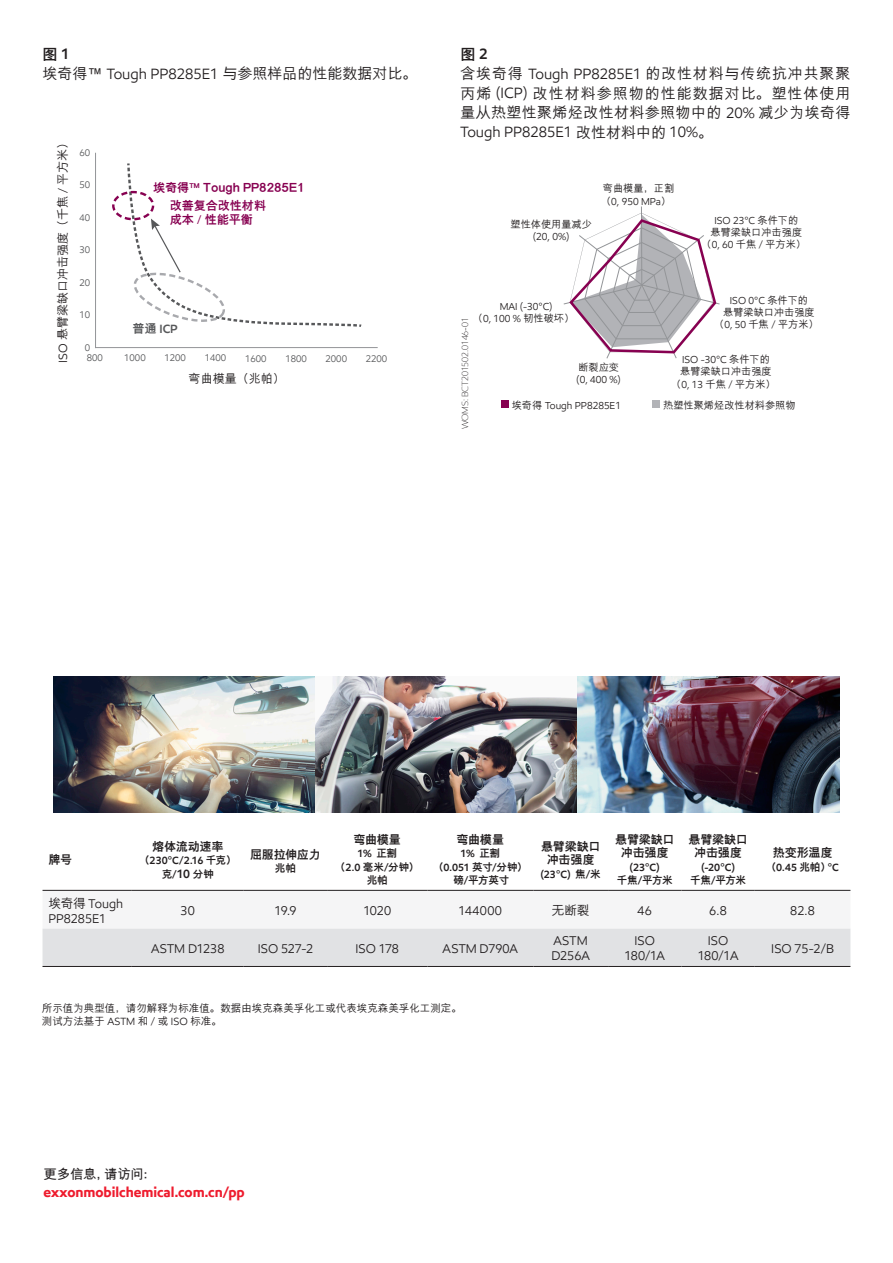
<style>
.page{position:relative;width:893px;height:1263px;background:#fff}
.page>*{position:absolute;margin:0;border:0;box-sizing:border-box;transform-origin:0 0}
.t1{font:500 15px/19.4px "M Hei PRC";letter-spacing:.025em;color:#231f20;text-align:justify}
.t2{font:500 15px "M Hei PRC";color:#231f20}
.t3{font:800 15px "M Hei PRC";color:#231f20}
.Body_Copy_10_14{font:700 14.25px "E Mprint";color:#ee1b2d}
.Body_Copy_10_14-2{font:700 13.5px "M Hei PRC";letter-spacing:-.02em;color:#231f20}
.Body_Copy_10_14-3{font:12.75px/15px "E Mprint";color:#231f20}
.Body_Copy_10_14-4{font:500 12.75px "M Hei PRC";color:#231f20}
.Body_Copy_10_14-5{font:800 12px/13.5px "M Hei PRC";letter-spacing:-.01em;color:#231f20;text-align:center}
.t4{font:800 12px/14.4px "M Hei PRC";color:#870151}
.t5{font:500 12px "M Hei PRC";color:#231f20}
.t6{font:600 12px "E Mprint";color:#57585a}
.Body_Copy_10_14-6{font:600 10.5px/13.5px "E Mprint";color:#231f20;text-align:center}
.t7{font:500 10.5px "M Hei PRC";color:#231f20}
.Body_Copy_10_14-7{font:800 10.5px/13.5px "M Hei PRC";letter-spacing:-.005em;color:#231f20;text-align:center}
.t8{font:500 10.2px/12.1px "M Hei PRC";color:#231f20;text-align:center}
.t9{font:10.2px/12.1px "E Mprint";color:#231f20}
.t10{font:9.6px/10.6px "E Mprint";color:#57585a}
.Body_copy_1{font:300 9px "E Mprint";letter-spacing:-.01em;color:#231f20}
.s1{font-family:"E Mprint";font-weight:600}
.s2{font-family:"E Mprint";font-weight:400}
.s3{font-family:"M Hei PRC";font-weight:500}
.s4{font-family:"M Hei PRC";font-weight:800}
.s5{font-size:12px}
</style>
<div class="page">
<img style="left:54px;top:676px;width:785px;height:137px">
<div style="left:43px;top:928px;width:807px;height:38px;background:#e1e2e4"></div>
<hr style="left:43px;top:966px;width:89px;height:1px;background:#231f20">
<hr style="left:132px;top:966px;width:112px;height:1px;background:#231f20">
<hr style="left:244px;top:966px;width:83px;height:1px;background:#231f20">
<hr style="left:327px;top:966px;width:100px;height:1px;background:#231f20">
<hr style="left:427px;top:966px;width:106px;height:1px;background:#231f20">
<hr style="left:533px;top:966px;width:75px;height:1px;background:#231f20">
<hr style="left:608px;top:966px;width:73px;height:1px;background:#231f20">
<hr style="left:681px;top:966px;width:74px;height:1px;background:#231f20">
<hr style="left:755px;top:966px;width:95px;height:1px;background:#231f20">
<hr style="left:43px;top:890px;width:89px;height:1px;background:#231f20">
<hr style="left:132px;top:890px;width:112px;height:1px;background:#231f20">
<hr style="left:244px;top:890px;width:83px;height:1px;background:#231f20">
<hr style="left:327px;top:890px;width:100px;height:1px;background:#231f20">
<hr style="left:427px;top:890px;width:106px;height:1px;background:#231f20">
<hr style="left:533px;top:890px;width:75px;height:1px;background:#231f20">
<hr style="left:608px;top:890px;width:73px;height:1px;background:#231f20">
<hr style="left:681px;top:890px;width:74px;height:1px;background:#231f20">
<hr style="left:755px;top:890px;width:95px;height:1px;background:#231f20">
<hr style="left:95px;top:153px;width:1px;height:195px;background:#939598">
<hr style="left:96px;top:347px;width:281px;height:1px;background:#939598">
<div style="left:112px;top:191px;width:42px;height:29px;border:2px dashed #870151;border-radius:50%"></div>
<svg style="left:126px;top:163px;width:236px;height:164px"></svg>
<hr style="left:641px;top:207px;width:1px;height:78px;background:#939598">
<svg style="left:564px;top:213px;width:156px;height:145px"></svg>
<div style="left:652px;top:401px;width:8px;height:7px;background:#b2b3b7"></div>
<div style="left:501px;top:401px;width:7px;height:7px;background:#870151"></div>
<p class="t3" style="left:43px;top:46px;width:29px">图<span class="s1">1</span></p>
<p class="t2" style="left:43px;top:65px;width:376px">埃奇得™️ <span class="s2">Tough PP8285E1</span> 与参照样品的性能数据对比。</p>
<p class="t3" style="left:460px;top:46px;width:29px">图<span class="s1">2</span></p>
<p class="t1" style="left:460px;top:64px;width:392px">含埃奇得 <span class="s2">Tough PP8285E1</span> 的改性材料与传统抗冲共聚聚丙烯 <span class="s2">(ICP)</span> 改性材料参照物的性能数据对比。塑性体使用量从热塑性聚烯烃改性材料参照物中的 <span class="s2">20%</span> 减少为埃奇得<span class="s2">Tough PP8285E1</span> 改性材料中的 <span class="s2">10%</span>。</p>
<p class="t5" style="left:56px;top:363px;width:227px;rotate:-90deg"><span class="s2">ISO</span> 悬臂梁缺口冲击强度（千焦 <span class="s2">/</span> 平方米）</p>
<p class="t10" style="left:80px;top:147px;width:12px">60</p>
<p class="t10" style="left:80px;top:179px;width:12px">50</p>
<p class="t10" style="left:80px;top:212px;width:12px">40</p>
<p class="t10" style="left:80px;top:244px;width:12px">30</p>
<p class="t10" style="left:80px;top:277px;width:12px">20</p>
<p class="t10" style="left:80px;top:309px;width:12px">10</p>
<p class="t10" style="left:85px;top:342px;width:19px">0<br>800</p>
<p class="t10" style="left:124px;top:353px;width:23px">1000</p>
<p class="t10" style="left:165px;top:353px;width:23px">1200</p>
<p class="t10" style="left:205px;top:353px;width:23px">1400</p>
<p class="t10" style="left:245px;top:353px;width:23px">1600</p>
<p class="t10" style="left:285px;top:353px;width:23px">1800</p>
<p class="t10" style="left:326px;top:353px;width:23px">2000</p>
<p class="t10" style="left:366px;top:353px;width:23px">2200</p>
<p class="t4" style="left:153px;top:180px;width:153px">埃奇得™ Tough PP8285E1</p>
<p class="t8" style="left:601px;top:183px;width:75px;text-align:left">弯曲模量，正割（<span class="s2">0, 950 MPa</span>）</p>
<p class="t4" style="left:170px;top:198px;width:98px">改善复合改性材料成本 / 性能平衡</p>
<p class="t8" style="left:702px;top:214px;width:106px"><span class="s2">ISO 23°C</span> 条件下的<br>悬臂梁缺口冲击强度（<span class="s2">0, 60</span> 千焦 <span class="s2">/</span> 平方米）</p>
<p class="t8" style="left:511px;top:218px;width:83px">塑性体使用量减少<span class="s2">(20, 0%)</span></p>
<p class="t8" style="left:714px;top:294px;width:106px"><span class="s2">ISO 0°C</span> 条件下的<br>悬臂梁缺口冲击强度（<span class="s2">0, 50</span> 千焦 <span class="s2">/</span> 平方米）</p>
<p class="t9" style="left:473px;top:300px;width:103px;text-align:center">MAI (-30°C)<br><span class="s3">（</span>0, 100 % <span class="s3">韧性破坏）</span></p>
<p class="Body_copy_1" style="left:459px;top:429px;width:113px;rotate:-90deg">WOMS: BCT201502.0146-01</p>
<p class="t6" style="left:133px;top:321px;width:47px"><span class="s4">普通</span> ICP</p>
<p class="t8" style="left:671px;top:353px;width:106px"><span class="s2">ISO -30°C</span> 条件下的<br>悬臂梁缺口冲击强度（<span class="s2">0, 13</span> 千焦 <span class="s2">/</span> 平方米）</p>
<p class="t9" style="left:577px;top:361px;width:46px"><span class="s3">断裂应变</span>(0, 400 %)</p>
<p class="t5" style="left:189px;top:372px;width:98px">弯曲模量（兆帕）</p>
<p class="t9" style="left:512px;top:399px;width:111px"><span class="s3">埃奇得</span> Tough PP8285E1</p>
<p class="t8" style="left:663px;top:399px;width:134px">热塑性聚烯烃改性材料参照物</p>
<p class="Body_Copy_10_14-5" style="left:49px;top:853px;width:25px">牌号</p>
<p class="Body_Copy_10_14-5" style="left:152px;top:839px;width:73px">熔体流动速率</p>
<p class="Body_Copy_10_14-6" style="left:139px;top:854px;width:98px"><span class="s4">（</span>230°C/2.16 <span class="s4">千克）克</span>/<span class="s5">10</span> <span class="s4">分钟</span></p>
<p class="Body_Copy_10_14-5" style="left:250px;top:847px;width:72px">屈服拉伸应力</p>
<p class="Body_Copy_10_14-7" style="left:275px;top:861px;width:22px">兆帕</p>
<p class="Body_Copy_10_14-5" style="left:354px;top:833px;width:49px">弯曲模量</p>
<p class="Body_Copy_10_14-6" style="left:357px;top:847px;width:41px">1% <span class="s4">正割</span></p>
<p class="Body_Copy_10_14-7" style="left:335px;top:860px;width:85px">（<span class="s1">2.0</span> 毫米<span class="s1">/</span>分钟）兆帕</p>
<p class="Body_Copy_10_14-5" style="left:457px;top:833px;width:49px">弯曲模量</p>
<p class="Body_Copy_10_14-6" style="left:461px;top:847px;width:41px">1% <span class="s4">正割</span></p>
<p class="Body_Copy_10_14-7" style="left:433px;top:860px;width:95px">（<span class="s1">0.051</span> 英寸<span class="s1">/</span>分钟）</p>
<p class="Body_Copy_10_14-7" style="left:454px;top:874px;width:57px">磅<span class="s1">/</span>平方英寸</p>
<p class="Body_Copy_10_14-5" style="left:541px;top:839px;width:61px">悬臂梁缺口冲击强度</p>
<p class="Body_Copy_10_14-6" style="left:541px;top:867px;width:61px">(23°C) <span class="s4">焦</span>/<span class="s4">米</span></p>
<p class="Body_Copy_10_14-5" style="left:615px;top:833px;width:61px">悬臂梁缺口冲击强度</p>
<p class="Body_Copy_10_14-6" style="left:617px;top:860px;width:57px">(23°C)<br><span class="s4">千焦</span>/<span class="s4">平方米</span></p>
<p class="Body_Copy_10_14-5" style="left:688px;top:833px;width:61px">悬臂梁缺口冲击强度</p>
<p class="Body_Copy_10_14-6" style="left:690px;top:860px;width:57px">(-20°C)<br><span class="s4">千焦</span>/<span class="s4">平方米</span></p>
<p class="Body_Copy_10_14-5" style="left:773px;top:846px;width:61px">热变形温度</p>
<p class="Body_Copy_10_14-6" style="left:766px;top:860px;width:74px"><span class="s4">（</span>0.45 <span class="s4">兆帕）</span>°C</p>
<p class="Body_Copy_10_14-3" style="left:49px;top:896px;width:76px"><span class="s3">埃奇得</span> Tough<br>PP8285E1</p>
<p class="Body_Copy_10_14-3" style="left:181px;top:903px;width:16px">30</p>
<p class="Body_Copy_10_14-3" style="left:274px;top:903px;width:24px">19.9</p>
<p class="Body_Copy_10_14-3" style="left:363px;top:903px;width:29px">1020</p>
<p class="Body_Copy_10_14-3" style="left:459px;top:903px;width:45px">144000</p>
<p class="Body_Copy_10_14-4" style="left:552px;top:903px;width:39px">无断裂</p>
<p class="Body_Copy_10_14-3" style="left:638px;top:903px;width:16px">46</p>
<p class="Body_Copy_10_14-3" style="left:709px;top:903px;width:19px">6.8</p>
<p class="Body_Copy_10_14-3" style="left:790px;top:903px;width:26px">82.8</p>
<p class="Body_Copy_10_14-3" style="left:151px;top:941px;width:75px">ASTM D1238</p>
<p class="Body_Copy_10_14-3" style="left:258px;top:941px;width:57px">ISO 527-2</p>
<p class="Body_Copy_10_14-3" style="left:355px;top:941px;width:45px">ISO 178</p>
<p class="Body_Copy_10_14-3" style="left:443px;top:941px;width:77px">ASTM D790A</p>
<p class="Body_Copy_10_14-3" style="left:551px;top:933px;width:40px">ASTM<br>D256A</p>
<p class="Body_Copy_10_14-3" style="left:624px;top:933px;width:42px;text-align:center">ISO<br>180/1A</p>
<p class="Body_Copy_10_14-3" style="left:698px;top:933px;width:42px;text-align:center">ISO<br>180/1A</p>
<p class="Body_Copy_10_14-3" style="left:771px;top:941px;width:64px">ISO 75-2/B</p>
<p class="t7" style="left:42px;top:1002px;width:422px">所示值为典型值，请勿解释为标准值。数据由埃克森美孚化工或代表埃克森美孚化工测定。</p>
<p class="t7" style="left:42px;top:1016px;width:181px">测试方法基于 <span class="s2">ASTM</span> 和 <span class="s2">/</span> 或 <span class="s2">ISO</span> 标准。</p>
<p class="Body_Copy_10_14-2" style="left:44px;top:1167px;width:115px">更多信息，请访问：</p>
<p class="Body_Copy_10_14" style="left:44px;top:1183px;width:203px">exxonmobilchemical.com.cn/pp</p>
</div>
